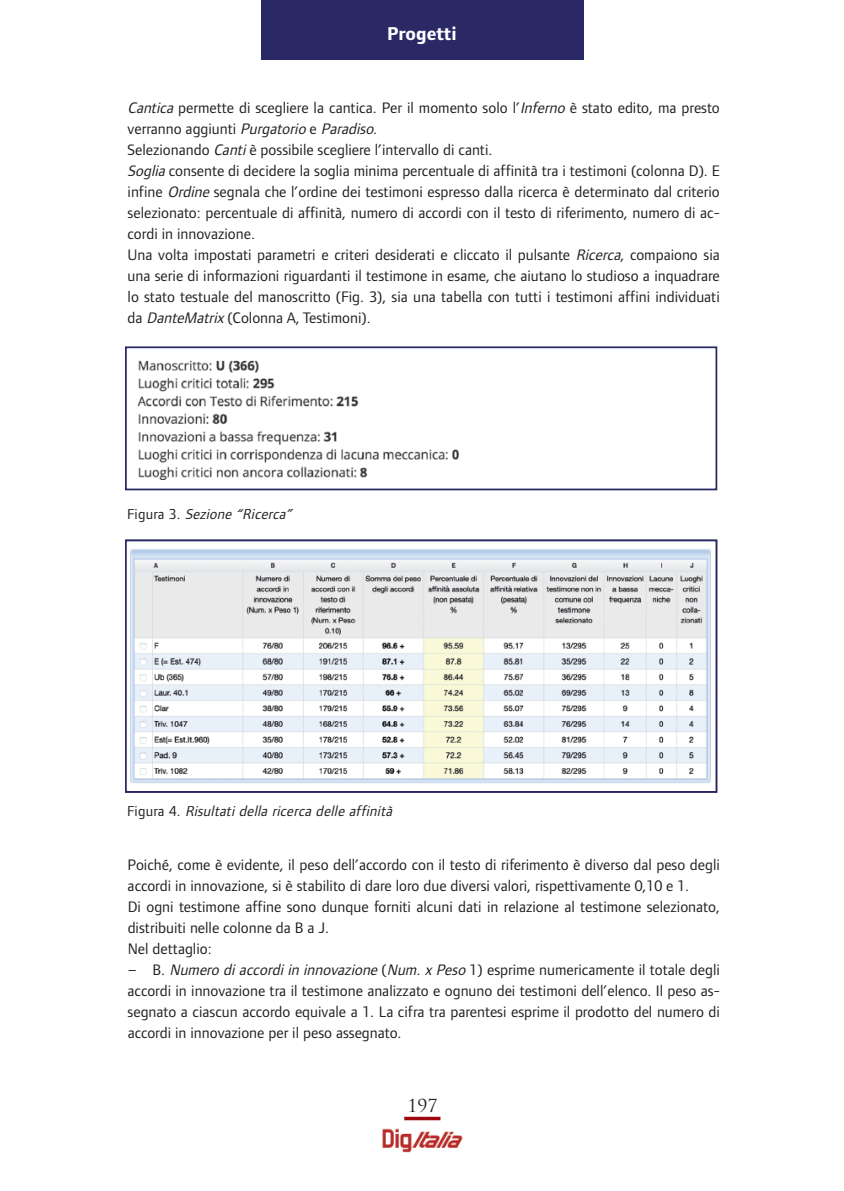
<style>
.page{position:relative;width:844px;height:1191px;background:#fff}
.page>*{position:absolute;margin:0;border:0;box-sizing:border-box;transform-origin:0 0}
.t1{font:700 19.25px "Foundry Form Sans";color:#fff}
.t2{font:17.5px "Trajan Pro";color:#231f20}
.t3{font:15.75px/21px "Foundry Form Sans";color:#231f20}
.t4{font:italic 14.88px "Foundry Form Sans";color:#231f20}
.s1{font-style:italic}
.s2{font-style:normal}
</style>
<div class="page">
<img style="left:382px;top:1128px;width:81px;height:24px">
<div style="left:260px;top:0;width:323px;height:60px;background:#2b2866"></div>
<svg style="left:404px;top:1116px;width:36px;height:4px"></svg>
<img style="left:137px;top:360px;width:322px;height:119px">
<div style="left:125px;top:346px;width:592px;height:144px;border:2px solid #2b2866"></div>
<svg style="left:130px;top:549px;width:581px;height:235px"></svg>
<div style="left:125px;top:539px;width:592px;height:253px;border:2px solid #2b2866"></div>
<p class="t1" style="left:387px;top:26px;width:71px">Progetti</p>
<p class="t3" style="left:128px;top:99px;width:593px"><span class="s1">Cantica</span> permette di scegliere la cantica. Per il momento solo l’<span class="s1">Inferno</span> è stato edito, ma presto verranno aggiunti <span class="s1">Purgatorio</span>e <span class="s1">Paradiso</span>.<br>Selezionando <span class="s1">Canti</span>è possibile scegliere l’intervallo di canti.<br><span class="s1">Soglia</span>consente di decidere la soglia minima percentuale di affinità tra i testimoni (colonna D). E infine <span class="s1">Ordine</span>segnala che l’ordine dei testimoni espresso dalla ricerca è determinato dal criterio selezionato: percentuale di affinità, numero di accordi con il testo di riferimento, numero di ac&shy;cordi in innovazione.<br>Una volta impostati parametri e criteri desiderati e cliccato il pulsante <span class="s1">Ricerca</span>, compaiono sia una serie di informazioni riguardanti il testimone in esame, che aiutano lo studioso a inquadrare lo stato testuale del manoscritto (Fig. 3), sia una tabella con tutti i testimoni affini individuati da <span class="s1">DanteMatrix</span>(Colonna A, Testimoni).</p>
<p class="t4" style="left:127px;top:508px;width:169px"><span class="s2">F i g u r a 3 .</span> Sezione “Ricerca”</p>
<p class="t4" style="left:127px;top:805px;width:269px"><span class="s2">F i g u r a 4 .</span> Risultati della ricerca delle affinità</p>
<p class="t3" style="left:128px;top:855px;width:593px">Poiché, come è evidente, il peso dell’accordo con il testo di riferimento è diverso dal peso degli accordi in innovazione, si è stabilito di dare loro due diversi valori, rispettivamente 0,10 e 1.<br>Di ogni testimone affine sono dunque forniti alcuni dati in relazione al testimone selezionato, distribuiti nelle colonne da B a J.<br>Nel dettaglio:</p>
<p class="t3" style="left:128px;top:960px;width:593px;text-align:justify"><span class="s1">–</span> B. <span class="s1">Numerodiaccordiininnovazione</span>(<span class="s1">Num.xPeso</span>1) esprime numericamente il totale degli accordi in innovazione tra il testimone analizzato e ognuno dei testimoni dell’elenco. Il peso as&shy;segnato a ciascun accordo equivale a 1. La cifra tra parentesi esprime il prodotto del numero di accordi in innovazione per il peso assegnato.</p>
<p class="t2" style="left:407px;top:1099px;width:31px">197</p>
</div>
